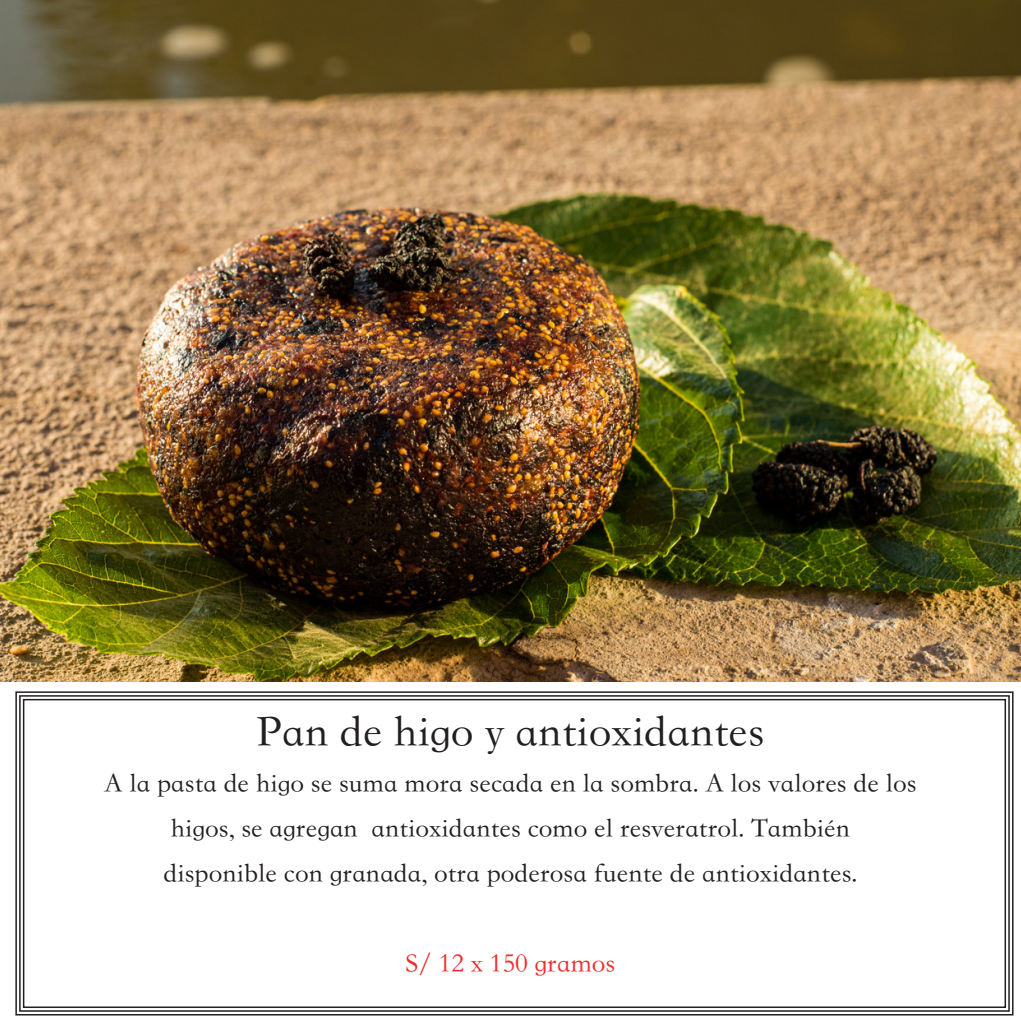
<style>
.page{position:relative;width:1021px;height:1021px;background:#fff}
.page>*{position:absolute;margin:0;border:0;box-sizing:border-box;transform-origin:0 0}
.t1{font:45px "ST Songti SC Regular";color:#231f20}
.t2{font:27px "ST Songti SC Regular";color:#231f20}
.t3{font:27px "ST Songti SC Regular";color:#ee2d2d}
</style>
<div class="page">
<svg style="left:15px;top:691px;width:999px;height:325px"></svg>
<div style="left:19px;top:695px;width:990px;height:316px;border:2px solid #231f20"></div>
<div style="left:23px;top:699px;width:983px;height:309px;border:2px solid #231f20"></div>
<img style="left:0;top:0;width:1020px;height:681px">
<p class="t1" style="left:256px;top:706px;width:509px">Pan de higo y antioxidantes</p>
<p class="t2" style="left:104px;top:768px;width:814px">A la pasta de higo se suma mora secada en la sombra. A los valores de los</p>
<p class="t2" style="left:171px;top:813px;width:680px">higos, se agregan antioxidantes como el resveratrol. También</p>
<p class="t2" style="left:163px;top:858px;width:695px">disponible con granada, otra poderosa fuente de antioxidantes.</p>
<p class="t3" style="left:405px;top:948px;width:211px">S/ 12 x 150 gramos</p>
</div>
